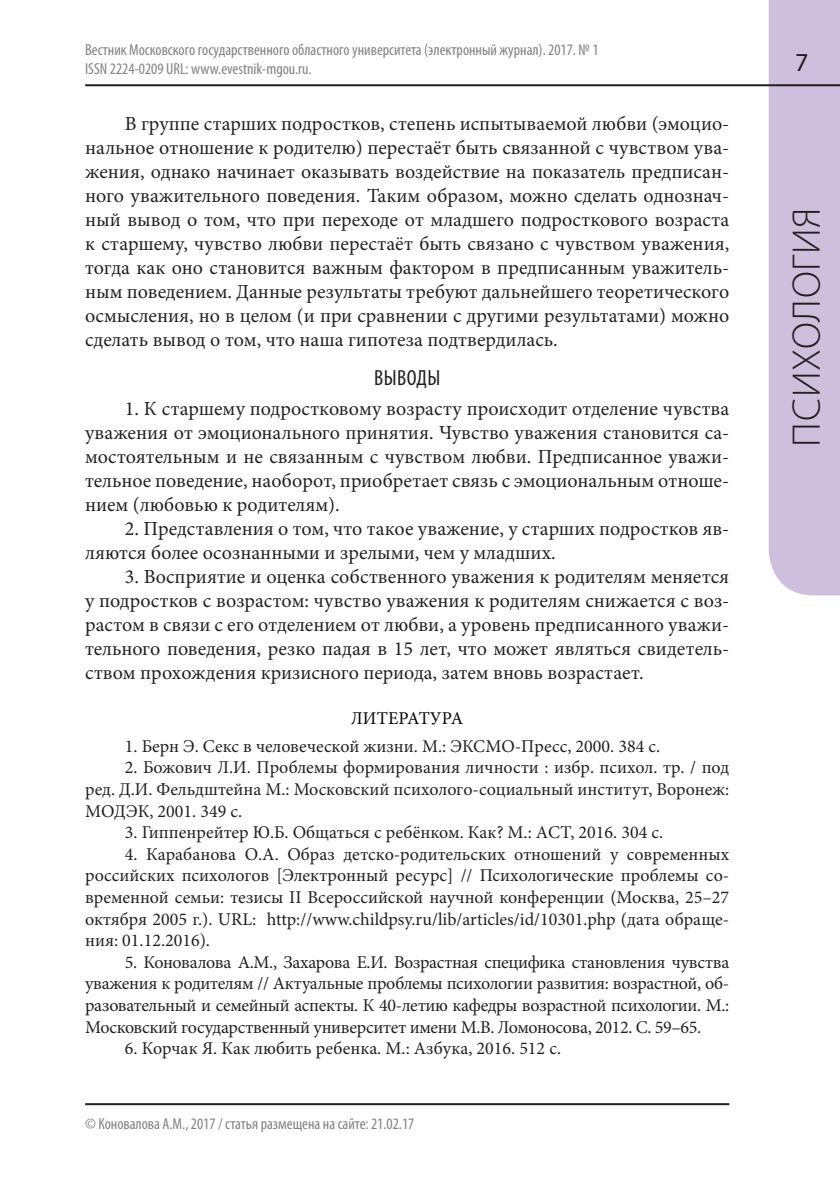
<style>
.page{position:relative;width:840px;height:1191px;background:#fff}
.page>*{position:absolute;margin:0;border:0;box-sizing:border-box;transform-origin:0 0}
.t1{font:300 40px "Myriad Pro";letter-spacing:.02em;color:#231f20}
.t2{font:26px "Myriad Pro";color:#231f20}
._12{font:condensed 22px "Myriad Pro";letter-spacing:.02em;color:#231f20}
.Text_doc{font:20px/24px "Minion Pro";color:#231f20;text-align:justify}
.Литература{font:18px/21.6px "Minion Pro";color:#231f20;text-align:justify}
.Инф_обАвт11{font:18px "Minion Pro";letter-spacing:.01em;color:#040503}
.t3{font:condensed 16px/19.2px "Myriad Pro";color:#808285}
</style>
<div class="page">
<div style="left:768px;top:0;width:71px;height:595px;background:#cec0dd"></div>
<hr style="left:85px;top:84px;width:754px;height:2px;background:#231f20">
<hr style="left:85px;top:1103px;width:644px;height:2px;background:#231f20">
<p class="t3" style="left:85px;top:39px;width:514px">Вестник Московского государственного областного университета (электронный журнал). 2017. № 1<br>ISSN 2224-0209 URL: www.evestnik-mgou.ru.</p>
<p class="Text_doc" style="left:85px;top:112px;width:645px;text-indent:40px">В группе старших подростков, степень испытываемой любви (эмоцио&shy;нальное отношение к родителю) перестаёт быть связанной с чувством ува&shy;жения, однако начинает оказывать воздействие на показатель предписан&shy;ного уважительного поведения. Таким образом, можно сделать однознач&shy;ный вывод о том, что при переходе от младшего подросткового возраста к старшему, чувство любви перестаёт быть связано с чувством уважения, тогда как оно становится важным фактором в предписанным уважитель&shy;ным поведением. Данные результаты требуют дальнейшего теоретического осмысления, но в целом (и при сравнении с другими результатами) можно сделать вывод о том, что наша гипотеза подтвердилась.</p>
<p class="_12" style="left:374px;top:364px;width:67px">ВЫВОДЫ</p>
<p class="Text_doc" style="left:85px;top:396px;width:645px;text-indent:40px">1. К старшему подростковому возрасту происходит отделение чувства уважения от эмоционального принятия. Чувство уважения становится са&shy;мостоятельным и не связанным с чувством любви. Предписанное уважи&shy;тельное поведение, наоборот, приобретает связь с эмоциональным отноше&shy;нием (любовью к родителям).</p>
<p class="Text_doc" style="left:85px;top:516px;width:645px;text-indent:40px">2. Представления о том, что такое уважение, у старших подростков яв&shy;ляются более осознанными и зрелыми, чем у младших.</p>
<p class="Text_doc" style="left:85px;top:564px;width:645px;text-indent:40px">3. Восприятие и оценка собственного уважения к родителям меняется у подростков с возрастом: чувство уважения к родителям снижается с воз&shy;растом в связи с его отделением от любви, а уровень предписанного уважи&shy;тельного поведения, резко падая в 15 лет, что может являться свидетель&shy;ством прохождения кризисного периода, затем вновь возрастает.</p>
<p class="Инф_обАвт11" style="left:351px;top:706px;width:113px">ЛИТЕРАТУРА</p>
<p class="Литература" style="left:125px;top:735px;width:536px">1. Берн Э. Секс в человеческой жизни. М.: ЭКСМО-Пресс, 2000. 384 с.</p>
<p class="Литература" style="left:85px;top:757px;width:645px;text-indent:40px">2. Божович Л.И. Проблемы формирования личности : избр. психол. тр. / под ред. Д.И. Фельдштейна М.: Московский психолого-социальный институт, Воронеж:<br>МОДЭК, 2001. 349 с.</p>
<p class="Литература" style="left:125px;top:821px;width:539px">3. Гиппенрейтер Ю.Б. Общаться с ребёнком. Как? М.: АСТ, 2016. 304 с.</p>
<p class="Литература" style="left:85px;top:843px;width:645px;text-indent:40px">4. Карабанова О.А. Образ детско-родительских отношений у современных российских психологов [Электронный ресурс] // Психологические проблемы со&shy;временной семьи: тезисы II Всероссийской научной конференции (Москва, 25–27 октября 2005 г.). URL: http://www.childpsy.ru/lib/articles/id/10301.php (дата обраще&shy;ния: 01.12.2016).</p>
<p class="Литература" style="left:85px;top:951px;width:645px;text-indent:40px">5. Коновалова А.М., Захарова Е.И. Возрастная специфика становления чувства уважения к родителям // Актуальные проблемы психологии развития: возрастной, об&shy;разовательный и семейный аспекты. К 40-летию кафедры возрастной психологии. М.:<br>Московский государственный университет имени М.В. Ломоносова, 2012. С. 59–65.</p>
<p class="Литература" style="left:125px;top:1037px;width:437px">6. Корчак Я. Как любить ребенка. М.: Азбука, 2016. 512 с.</p>
<p class="t3" style="left:85px;top:1114px;width:330px">© Коновалова А.М., 2017 / статья размещена на сайте: 21.02.17</p>
<h2 class="t2" style="left:794px;top:47px;width:15px">7</h2>
<h1 class="t1" style="left:782px;top:446px;width:241px;rotate:-90deg">ПСИХОЛОГИЯ</h1>
</div>
